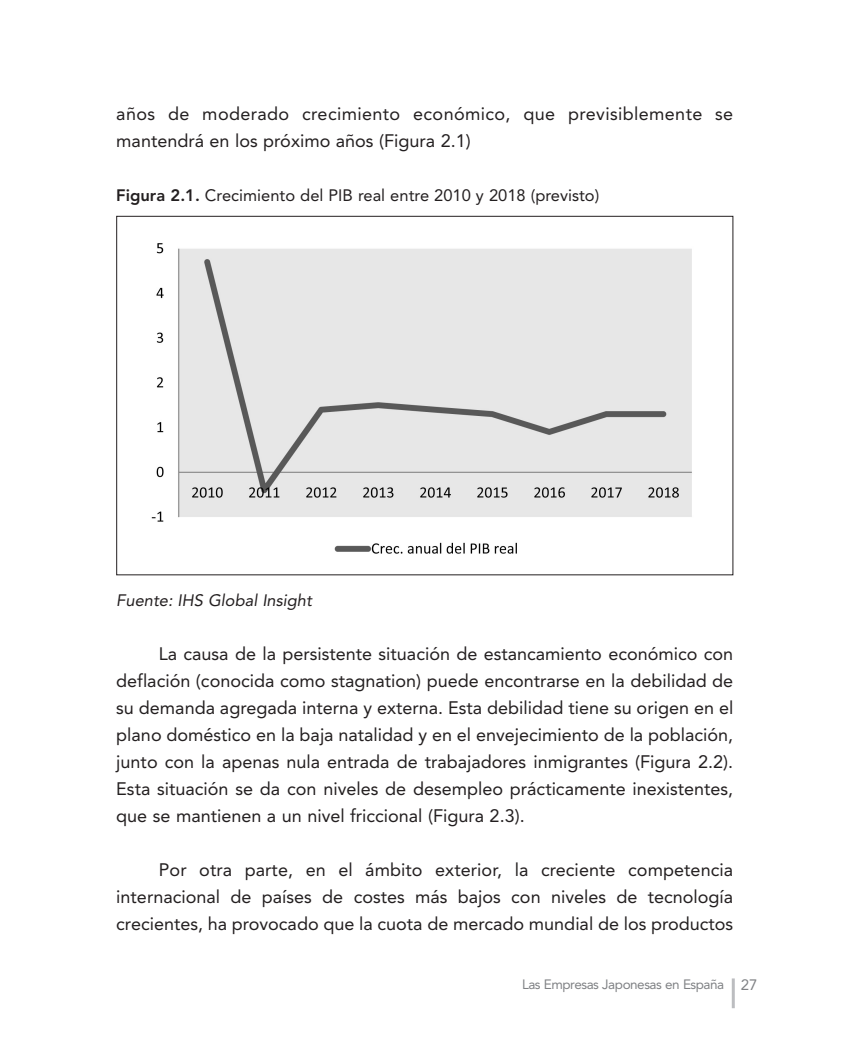
<style>
.page{position:relative;width:851px;height:1063px;background:#fff}
.page>*{position:absolute;margin:0;border:0;box-sizing:border-box;transform-origin:0 0}
.t1{font:18px/27px "Avenir LT Std";color:#231f20;text-align:justify}
.t2{font:18px/27px "Avenir LT Std";letter-spacing:.02em;color:#231f20}
.t3{font:16.5px "Avenir LT Std";color:#231f20}
.t4{font:italic 16.5px "Avenir LT Std";color:#231f20}
.t5{font:13.5px "Avenir LT Std";letter-spacing:-.035em;color:#808285}
.s1{font-weight:800}
.s2{font-size:15px}
</style>
<div class="page">
<img style="left:151px;top:243px;width:541px;height:311px">
<hr style="left:731px;top:978px;width:3px;height:30px;background:#bcbdc0">
<p class="t2" style="left:116px;top:102px;width:618px">años de moderado crecimiento económico, que previsiblemente se mantendrá en los próximo años (Figura 2.1)</p>
<p class="t3" style="left:116px;top:188px;width:484px"><span class="s1">Figura 2.1.</span> Crecimiento del PIB real entre 2010 y 2018 (previsto)</p>
<p class="t4" style="left:116px;top:593px;width:197px">Fuente: IHS Global Insight</p>
<p class="t1" style="left:116px;top:642px;width:618px;text-indent:43px">La causa de la persistente situación de estancamiento económico con deflación (conocida como stagnation) puede encontrarse en la debilidad de su demanda agregada interna y externa. Esta debilidad tiene su origen en el plano doméstico en la baja natalidad y en el envejecimiento de la población, junto con la apenas nula entrada de trabajadores inmigrantes (Figura 2.2).<br>Esta situación se da con niveles de desempleo prácticamente inexistentes, que se mantienen a un nivel friccional (Figura 2.3).</p>
<p class="t1" style="left:116px;top:858px;width:618px;text-indent:43px">Por otra parte, en el ámbito exterior, la creciente competencia internacional de países de costes más bajos con niveles de tecnología crecientes, ha provocado que la cuota de mercado mundial de los productos</p>
<p class="t5" style="left:522px;top:978px;width:237px">Las Empresas Japonesas en España <span class="s2">27</span></p>
</div>
